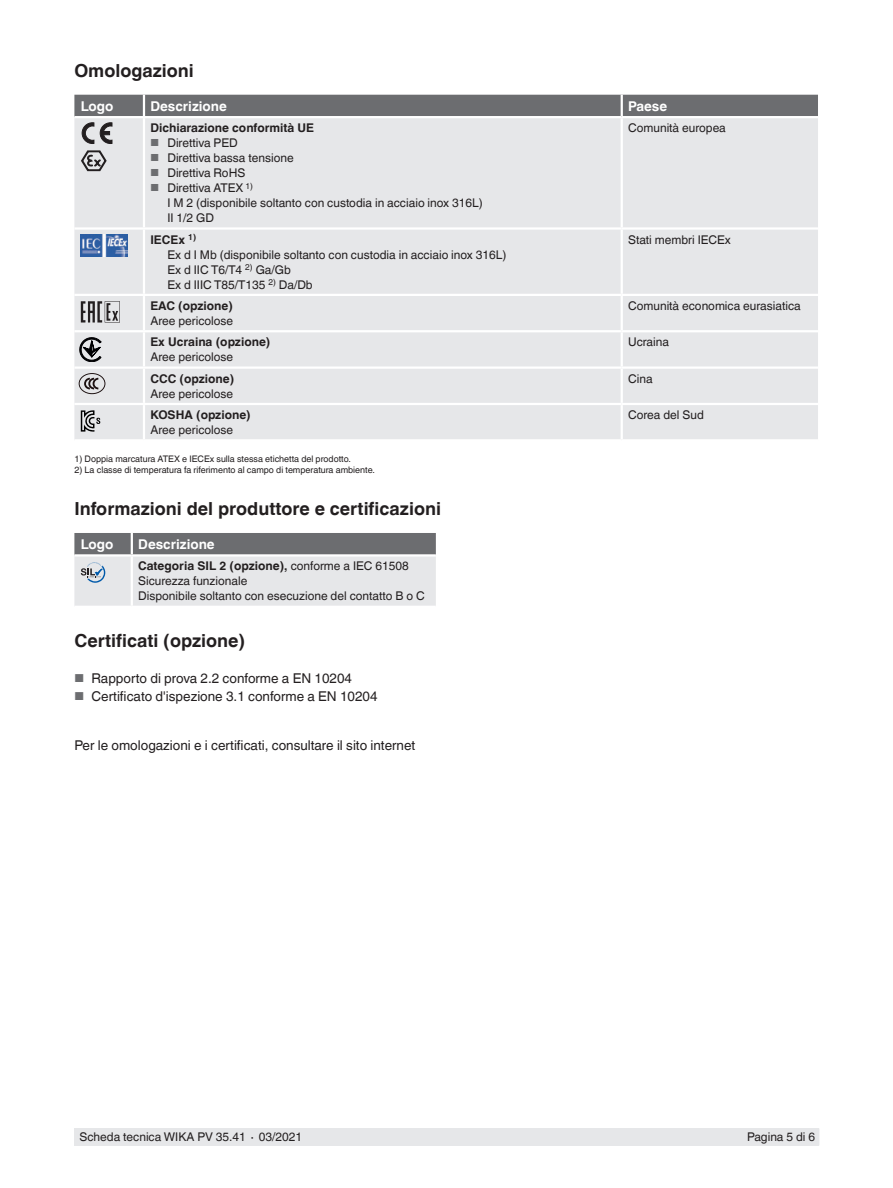
<style>
.page{position:relative;width:893px;height:1188px;background:#fff}
.page>*{position:absolute;margin:0;border:0;box-sizing:border-box;transform-origin:0 0}
.t1{font:700 18px "Helvetica World";color:#231f20}
.t2{font:13.5px "Helvetica World";color:#231f20}
.t3{font:700 13.5px "Helvetica World";color:#fff}
.t4{font:12px/15px "Helvetica World";color:#231f20}
.t5{font:700 12px "Helvetica World";color:#231f20}
.t6{font:9px "Helvetica World";color:#231f20}
.s1{font-size:10.2px;color:#6c6d70}
.s2{font-weight:700}
.s3{font-size:11.55px;color:#6c6d70}
</style>
<div class="page">
<div style="left:75px;top:1128px;width:744px;height:17px;background:#e6e7e9"></div>
<div style="left:74px;top:95px;width:744px;height:21px;background:#6c6d70"></div>
<div style="left:74px;top:118px;width:744px;height:321px;background:#e6e7e9"></div>
<hr style="left:144px;top:294px;width:478px;height:2px;background:#fff">
<hr style="left:74px;top:330px;width:70px;height:2px;background:#fff">
<hr style="left:144px;top:330px;width:478px;height:2px;background:#fff">
<hr style="left:622px;top:330px;width:196px;height:2px;background:#fff">
<hr style="left:74px;top:227px;width:70px;height:3px;background:#fff">
<hr style="left:144px;top:227px;width:478px;height:3px;background:#fff">
<hr style="left:622px;top:227px;width:196px;height:3px;background:#fff">
<hr style="left:144px;top:403px;width:478px;height:2px;background:#fff">
<hr style="left:74px;top:294px;width:70px;height:2px;background:#fff">
<hr style="left:143px;top:405px;width:2px;height:34px;background:#fff">
<hr style="left:622px;top:294px;width:196px;height:2px;background:#fff">
<hr style="left:621px;top:405px;width:2px;height:34px;background:#fff">
<hr style="left:621px;top:369px;width:2px;height:34px;background:#fff">
<hr style="left:622px;top:403px;width:196px;height:2px;background:#fff">
<hr style="left:143px;top:369px;width:2px;height:34px;background:#fff">
<hr style="left:74px;top:403px;width:70px;height:2px;background:#fff">
<hr style="left:621px;top:118px;width:2px;height:109px;background:#fff">
<hr style="left:621px;top:230px;width:2px;height:64px;background:#fff">
<hr style="left:143px;top:118px;width:2px;height:109px;background:#fff">
<hr style="left:143px;top:230px;width:2px;height:64px;background:#fff">
<hr style="left:143px;top:332px;width:2px;height:34px;background:#fff">
<hr style="left:621px;top:332px;width:2px;height:34px;background:#fff">
<hr style="left:74px;top:366px;width:70px;height:3px;background:#fff">
<hr style="left:144px;top:366px;width:478px;height:3px;background:#fff">
<hr style="left:622px;top:366px;width:196px;height:3px;background:#fff">
<hr style="left:143px;top:95px;width:2px;height:21px;background:#fff">
<hr style="left:621px;top:95px;width:2px;height:21px;background:#fff">
<hr style="left:621px;top:296px;width:2px;height:34px;background:#fff">
<hr style="left:143px;top:296px;width:2px;height:34px;background:#fff">
<svg style="left:74px;top:533px;width:362px;height:73px;background:#c2c3c6"></svg>
<svg style="left:82px;top:123px;width:12px;height:21px"></svg>
<svg style="left:100px;top:123px;width:12px;height:21px"></svg>
<svg style="left:81px;top:150px;width:26px;height:21px"></svg>
<img style="left:81px;top:235px;width:47px;height:21px">
<svg style="left:81px;top:301px;width:39px;height:22px"></svg>
<svg style="left:80px;top:338px;width:21px;height:24px"></svg>
<svg style="left:79px;top:373px;width:26px;height:21px"></svg>
<svg style="left:81px;top:410px;width:19px;height:22px"></svg>
<h1 class="t1" style="left:74px;top:60px;width:121px">Omologazioni</h1>
<p class="t3" style="left:81px;top:98px;width:34px">Logo</p>
<p class="t3" style="left:150px;top:98px;width:78px">Descrizione</p>
<p class="t3" style="left:628px;top:98px;width:41px">Paese</p>
<p class="t5" style="left:150px;top:121px;width:165px">Dichiarazione conformità UE</p>
<p class="t4" style="left:150px;top:135px;width:89px"><span class="s1">■</span> Direttiva PED</p>
<p class="t4" style="left:150px;top:150px;width:145px"><span class="s1">■</span> Direttiva bassa tensione</p>
<p class="t4" style="left:150px;top:165px;width:97px"><span class="s1">■</span> Direttiva RoHS</p>
<p class="t4" style="left:167px;top:180px;width:317px;text-indent:-17px"><span class="s1">■</span> Direttiva ATEX <sup>1)<br></sup>I M 2 (disponibile soltanto con custodia in acciaio inox 316L)<br>II 1/2 GD</p>
<p class="t4" style="left:628px;top:120px;width:99px">Comunità europea</p>
<p class="t4" style="left:167px;top:232px;width:341px;text-indent:-17px"><span class="s2">IECEx</span> <sup>1)<br></sup>Ex d I Mb (disponibile soltanto con custodia in acciaio inox 316L)<br>Ex d IIC T6/T4 <sup>2)</sup> Ga/Gb<br>Ex d IIIC T85/T135 <sup>2)</sup> Da/Db</p>
<p class="t4" style="left:628px;top:232px;width:104px">Stati membri IECEx</p>
<p class="t5" style="left:150px;top:299px;width:84px">EAC (opzione)</p>
<p class="t4" style="left:150px;top:313px;width:84px">Aree pericolose</p>
<p class="t4" style="left:628px;top:298px;width:174px">Comunità economica eurasiatica</p>
<p class="t5" style="left:150px;top:335px;width:122px">Ex Ucraina (opzione)</p>
<p class="t4" style="left:150px;top:350px;width:84px">Aree pericolose</p>
<p class="t4" style="left:628px;top:335px;width:42px">Ucraina</p>
<p class="t5" style="left:150px;top:371px;width:85px">CCC (opzione)</p>
<p class="t4" style="left:150px;top:386px;width:84px">Aree pericolose</p>
<p class="t4" style="left:628px;top:371px;width:26px">Cina</p>
<p class="t5" style="left:150px;top:408px;width:102px">KOSHA (opzione)</p>
<p class="t4" style="left:150px;top:422px;width:84px">Aree pericolose</p>
<p class="t4" style="left:628px;top:407px;width:77px">Corea del Sud</p>
<p class="t6" style="left:74px;top:454px;width:278px">1) Doppia marcatura ATEX e IECEx sulla stessa etichetta del prodotto.</p>
<p class="t6" style="left:74px;top:465px;width:302px">2) La classe di temperatura fa riferimento al campo di temperatura ambiente.</p>
<h1 class="t1" style="left:74px;top:498px;width:368px">Informazioni del produttore e certificazioni</h1>
<p class="t3" style="left:81px;top:536px;width:34px">Logo</p>
<p class="t3" style="left:138px;top:536px;width:78px">Descrizione</p>
<p class="t4" style="left:138px;top:559px;width:288px"><span class="s2">Categoria SIL 2 (opzione),</span> conforme a IEC 61508<br>Sicurezza funzionale<br>Disponibile soltanto con esecuzione del contatto B o C</p>
<h1 class="t1" style="left:74px;top:630px;width:172px">Certificati (opzione)</h1>
<p class="t2" style="left:74px;top:670px;width:279px"><span class="s3">■</span> Rapporto di prova 2.2 conforme a EN 10204</p>
<p class="t2" style="left:74px;top:688px;width:305px"><span class="s3">■</span> Certificato d'ispezione 3.1 conforme a EN 10204</p>
<p class="t2" style="left:74px;top:738px;width:342px">Per le omologazioni e i certificati, consultare il sito internet</p>
<p class="t4" style="left:80px;top:1130px;width:224px">Scheda tecnica WIKA PV 35.41 ∙ 03/2021</p>
<p class="t4" style="left:747px;top:1130px;width:70px">Pagina 5 di 6</p>
</div>
